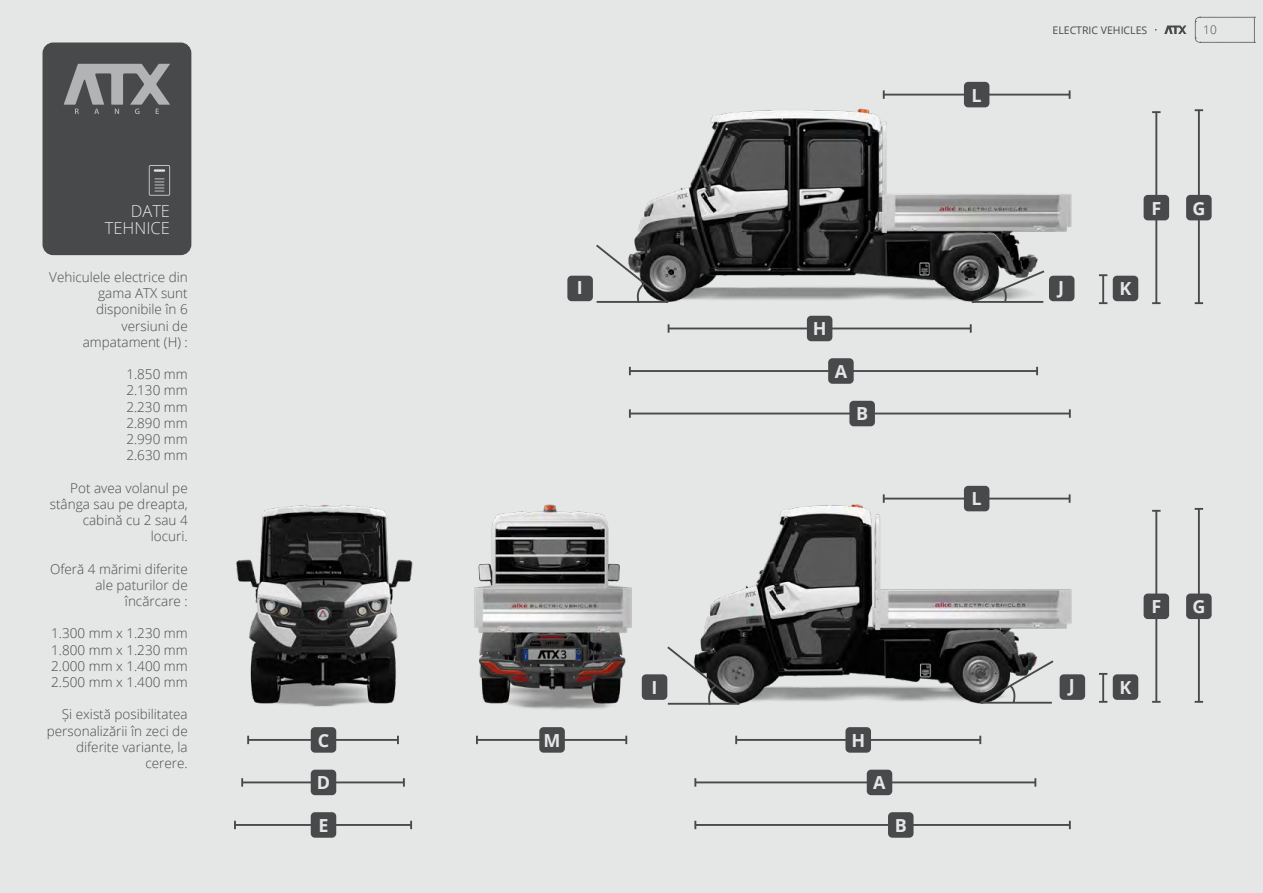
<style>
.page{position:relative;width:1263px;height:893px;background:#e5e6e6}
.page>*{position:absolute;margin:0;border:0;box-sizing:border-box;transform-origin:0 0}
.t1{font:700 18px "Open Sans";color:#e5e6e6}
.t2{font:300 16.5px/17px "Open Sans";color:#e5e6e6;text-align:right}
.t3{font:300 13.5px/16.2px "Open Sans";color:#48494b;text-align:right}
.t4{font:300 11.85px "Open Sans";color:#48494b}
.t5{font:10.5px "Open Sans";color:#48494b}
</style>
<div class="page">
<img style="left:236px;top:81px;width:903px;height:736px">
<hr style="left:668px;top:328px;width:303px;height:1px;background:#48494b">
<svg style="left:970px;top:324px;width:2px;height:9px"></svg>
<hr style="left:630px;top:370px;width:407px;height:2px;background:#48494b">
<svg style="left:629px;top:367px;width:2px;height:8px"></svg>
<svg style="left:1036px;top:367px;width:2px;height:8px"></svg>
<hr style="left:630px;top:413px;width:440px;height:1px;background:#48494b">
<svg style="left:629px;top:409px;width:2px;height:9px"></svg>
<svg style="left:1069px;top:409px;width:2px;height:9px"></svg>
<svg style="left:594px;top:243px;width:79px;height:62px"></svg>
<svg style="left:963px;top:269px;width:83px;height:35px"></svg>
<hr style="left:884px;top:94px;width:185px;height:2px;background:#48494b">
<svg style="left:883px;top:90px;width:2px;height:9px"></svg>
<hr style="left:1155px;top:112px;width:2px;height:191px;background:#48494b">
<svg style="left:1152px;top:302px;width:8px;height:2px"></svg>
<svg style="left:1152px;top:111px;width:8px;height:2px"></svg>
<hr style="left:1198px;top:110px;width:2px;height:193px;background:#48494b">
<svg style="left:1195px;top:302px;width:8px;height:2px"></svg>
<svg style="left:1195px;top:109px;width:8px;height:2px"></svg>
<hr style="left:736px;top:739px;width:244px;height:2px;background:#48494b">
<svg style="left:735px;top:736px;width:2px;height:8px"></svg>
<svg style="left:979px;top:736px;width:2px;height:8px"></svg>
<hr style="left:695px;top:781px;width:340px;height:2px;background:#48494b">
<svg style="left:694px;top:778px;width:2px;height:9px"></svg>
<svg style="left:1034px;top:778px;width:2px;height:9px"></svg>
<hr style="left:695px;top:824px;width:375px;height:2px;background:#48494b">
<svg style="left:694px;top:821px;width:2px;height:8px"></svg>
<svg style="left:1069px;top:821px;width:2px;height:8px"></svg>
<hr style="left:1155px;top:511px;width:2px;height:191px;background:#48494b">
<svg style="left:1152px;top:701px;width:8px;height:2px"></svg>
<svg style="left:1152px;top:510px;width:8px;height:2px"></svg>
<hr style="left:1198px;top:509px;width:2px;height:193px;background:#48494b">
<svg style="left:1195px;top:701px;width:8px;height:2px"></svg>
<svg style="left:1195px;top:508px;width:8px;height:2px"></svg>
<svg style="left:974px;top:659px;width:81px;height:46px"></svg>
<svg style="left:665px;top:645px;width:79px;height:62px"></svg>
<hr style="left:477px;top:739px;width:149px;height:2px;background:#48494b">
<svg style="left:476px;top:736px;width:2px;height:8px"></svg>
<svg style="left:625px;top:736px;width:2px;height:8px"></svg>
<hr style="left:248px;top:739px;width:150px;height:2px;background:#48494b">
<svg style="left:247px;top:736px;width:2px;height:8px"></svg>
<svg style="left:397px;top:736px;width:2px;height:8px"></svg>
<hr style="left:242px;top:781px;width:162px;height:2px;background:#48494b">
<svg style="left:241px;top:778px;width:2px;height:9px"></svg>
<svg style="left:403px;top:778px;width:2px;height:9px"></svg>
<hr style="left:235px;top:824px;width:176px;height:2px;background:#48494b">
<svg style="left:234px;top:821px;width:2px;height:8px"></svg>
<svg style="left:410px;top:821px;width:2px;height:8px"></svg>
<hr style="left:1102px;top:674px;width:2px;height:28px;background:#48494b">
<svg style="left:1099px;top:701px;width:8px;height:2px"></svg>
<svg style="left:1099px;top:673px;width:8px;height:2px"></svg>
<hr style="left:1102px;top:275px;width:2px;height:28px;background:#48494b">
<svg style="left:1099px;top:302px;width:8px;height:2px"></svg>
<svg style="left:1099px;top:274px;width:8px;height:2px"></svg>
<hr style="left:884px;top:498px;width:185px;height:1px;background:#48494b">
<svg style="left:883px;top:494px;width:2px;height:9px"></svg>
<div style="left:807px;top:316px;width:25px;height:25px;background:#48494b;border-radius:4px"></div>
<div style="left:964px;top:82px;width:25px;height:25px;background:#48494b;border-radius:4px"></div>
<div style="left:1143px;top:195px;width:26px;height:25px;background:#48494b;border-radius:4px"></div>
<div style="left:1186px;top:195px;width:25px;height:25px;background:#48494b;border-radius:4px"></div>
<div style="left:828px;top:358px;width:26px;height:26px;background:#48494b;border-radius:4px"></div>
<div style="left:849px;top:401px;width:26px;height:25px;background:#48494b;border-radius:4px"></div>
<div style="left:845px;top:727px;width:26px;height:26px;background:#48494b;border-radius:4px"></div>
<div style="left:867px;top:770px;width:25px;height:25px;background:#48494b;border-radius:4px"></div>
<div style="left:888px;top:812px;width:25px;height:26px;background:#48494b;border-radius:4px"></div>
<div style="left:1143px;top:594px;width:26px;height:25px;background:#48494b;border-radius:4px"></div>
<div style="left:1186px;top:594px;width:25px;height:25px;background:#48494b;border-radius:4px"></div>
<div style="left:539px;top:727px;width:26px;height:26px;background:#48494b;border-radius:4px"></div>
<div style="left:311px;top:727px;width:25px;height:26px;background:#48494b;border-radius:4px"></div>
<div style="left:311px;top:770px;width:25px;height:25px;background:#48494b;border-radius:4px"></div>
<div style="left:311px;top:812px;width:25px;height:26px;background:#48494b;border-radius:4px"></div>
<div style="left:1113px;top:674px;width:25px;height:26px;background:#48494b;border-radius:4px"></div>
<div style="left:1113px;top:276px;width:25px;height:25px;background:#48494b;border-radius:4px"></div>
<div style="left:964px;top:486px;width:25px;height:25px;background:#48494b;border-radius:4px"></div>
<div style="left:1059px;top:674px;width:26px;height:26px;background:#48494b;border-radius:4px"></div>
<div style="left:642px;top:674px;width:25px;height:26px;background:#48494b;border-radius:4px"></div>
<div style="left:1049px;top:276px;width:25px;height:25px;background:#48494b;border-radius:4px"></div>
<div style="left:567px;top:276px;width:26px;height:25px;background:#48494b;border-radius:4px"></div>
<div style="left:44px;top:44px;width:146px;height:210px;background:#48494b;border-radius:9px"></div>
<div style="left:43px;top:43px;width:148px;height:212px;border:3px solid #48494b;border-radius:9px"></div>
<svg style="left:64px;top:64px;width:106px;height:50px"></svg>
<svg style="left:149px;top:165px;width:21px;height:31px"></svg>
<svg style="left:1164px;top:26px;width:22px;height:8px"></svg>
<svg style="left:1195px;top:17px;width:60px;height:26px"></svg>
<p class="t2" style="left:105px;top:202px;width:67px">DATE<br>TEHNICE</p>
<p class="t3" style="left:49px;top:269px;width:140px">Vehiculele electrice din gama ATX sunt disponibile în 6 versiuni de ampatament (H) :</p>
<p class="t3" style="left:126px;top:366px;width:63px;text-align:justify">1.850 mm 2.130 mm 2.230 mm 2.890 mm 2.990 mm 2.630 mm</p>
<p class="t3" style="left:50px;top:479px;width:139px">Pot avea volanul pe stânga sau pe dreapta, cabină cu 2 sau 4 locuri.</p>
<p class="t3" style="left:50px;top:560px;width:139px">Oferă 4 mărimi diferite ale paturilor de încărcare :</p>
<p class="t3" style="left:51px;top:625px;width:138px;text-align:justify">1.300 mm x 1.230 mm 1.800 mm x 1.230 mm 2.000 mm x 1.400 mm 2.500 mm x 1.400 mm</p>
<p class="t3" style="left:47px;top:706px;width:142px">Și există posibilitatea personalizării în zeci de diferite variante, la cerere.</p>
<h1 class="t1" style="left:971px;top:82px;width:12px">L</h1>
<p class="t5" style="left:1052px;top:23px;width:96px">ELECTRIC VEHICLES</p>
<p class="t4" style="left:1203px;top:22px;width:15px">10</p>
<h1 class="t1" style="left:577px;top:274px;width:7px">I</h1>
<h1 class="t1" style="left:1058px;top:274px;width:7px">J</h1>
<h1 class="t1" style="left:813px;top:316px;width:15px">H</h1>
<h1 class="t1" style="left:835px;top:359px;width:14px">A</h1>
<h1 class="t1" style="left:856px;top:401px;width:14px">B</h1>
<h1 class="t1" style="left:971px;top:486px;width:12px">L</h1>
<h1 class="t1" style="left:318px;top:727px;width:13px">C</h1>
<h1 class="t1" style="left:544px;top:727px;width:18px">M</h1>
<h1 class="t1" style="left:317px;top:770px;width:15px">D</h1>
<h1 class="t1" style="left:318px;top:813px;width:12px">E</h1>
<h1 class="t1" style="left:651px;top:675px;width:7px">I</h1>
<h1 class="t1" style="left:1069px;top:673px;width:7px">J</h1>
<h1 class="t1" style="left:851px;top:727px;width:15px">H</h1>
<h1 class="t1" style="left:873px;top:770px;width:14px">A</h1>
<h1 class="t1" style="left:895px;top:813px;width:14px">B</h1>
<h1 class="t1" style="left:1151px;top:195px;width:11px">F</h1>
<h1 class="t1" style="left:1192px;top:195px;width:15px">G</h1>
<h1 class="t1" style="left:1119px;top:276px;width:13px">K</h1>
<h1 class="t1" style="left:1151px;top:594px;width:11px">F</h1>
<h1 class="t1" style="left:1192px;top:594px;width:15px">G</h1>
<h1 class="t1" style="left:1119px;top:675px;width:13px">K</h1>
</div>
